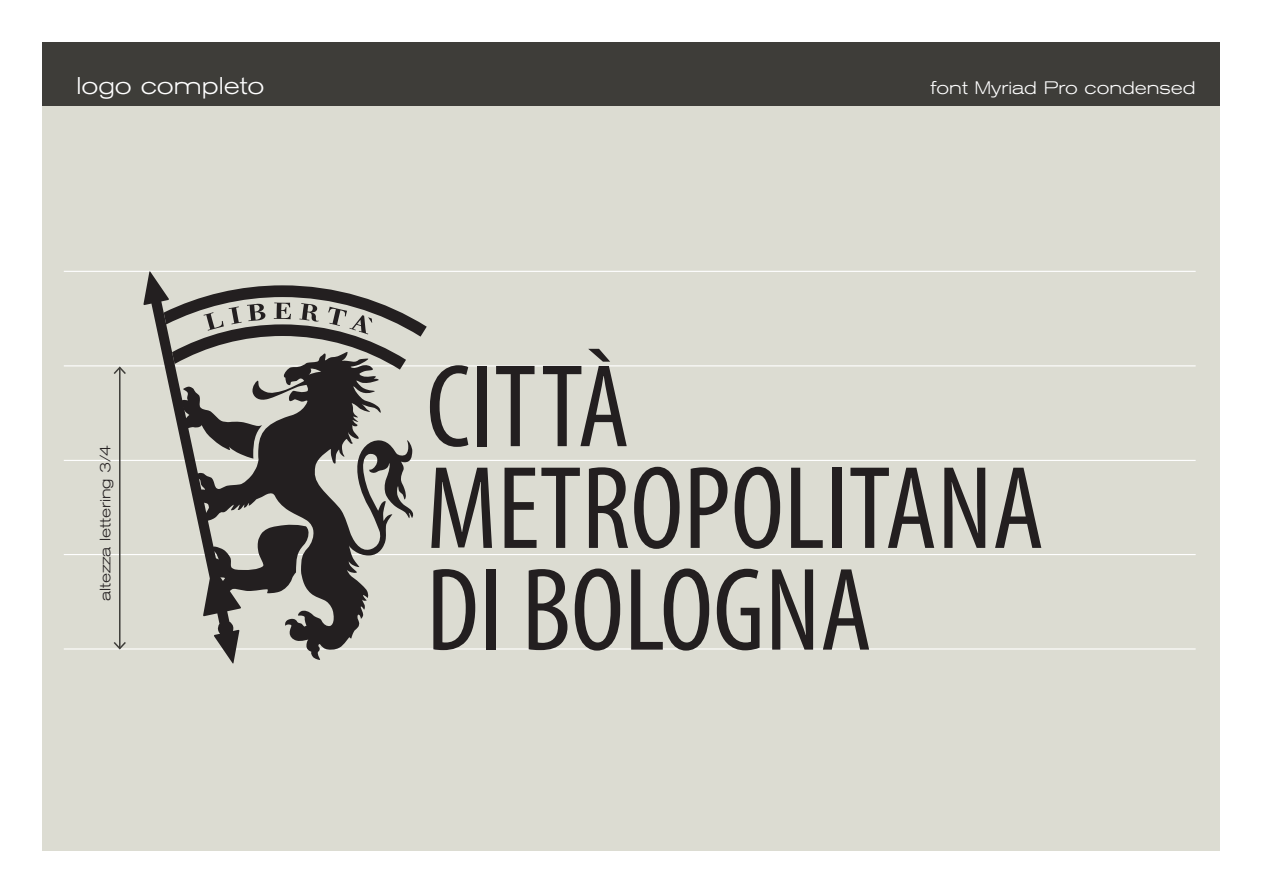
<style>
.page{position:relative;width:1263px;height:893px;background:#fff}
.page>*{position:absolute;margin:0;border:0;box-sizing:border-box;transform-origin:0 0}
.t1{font:condensed 118.95px/101.7px "Myriad Pro";color:#231f20}
.t2{font:300 expanded 24px "Akzidenz Grotesk BE";color:#fff}
.t3{font:300 expanded 18px "Akzidenz Grotesk BE";color:#fff}
.t4{font:300 expanded 15px "Akzidenz Grotesk BE";color:#231f20}
</style>
<div class="page">
<div style="left:43px;top:106px;width:1177px;height:744px;background:#dcdcd2"></div>
<div style="left:43px;top:43px;width:1177px;height:63px;background:#3e3d39"></div>
<hr style="left:64px;top:271px;width:1132px;height:1px;background:#fff">
<hr style="left:64px;top:365px;width:1132px;height:1px;background:#fff">
<hr style="left:64px;top:460px;width:1132px;height:1px;background:#fff">
<hr style="left:64px;top:554px;width:1132px;height:1px;background:#fff">
<hr style="left:64px;top:648px;width:1132px;height:1px;background:#fff">
<hr style="left:119px;top:368px;width:2px;height:280px;background:#3e3d39">
<svg style="left:112px;top:365px;width:15px;height:11px"></svg>
<svg style="left:112px;top:640px;width:15px;height:10px"></svg>
<svg style="left:143px;top:271px;width:284px;height:393px"></svg>
<p class="t2" style="left:76px;top:72px;width:189px">logo completo</p>
<p class="t3" style="left:930px;top:78px;width:267px">font Myriad Pro condensed</p>
<p class="t4" style="left:97px;top:601px;width:158px;rotate:-90deg">altezza lettering 3/4</p>
<p class="t1" style="left:426px;top:355px;width:620px">CITTÀ<br>METROPOLITANA<br>DI BOLOGNA</p>
</div>
